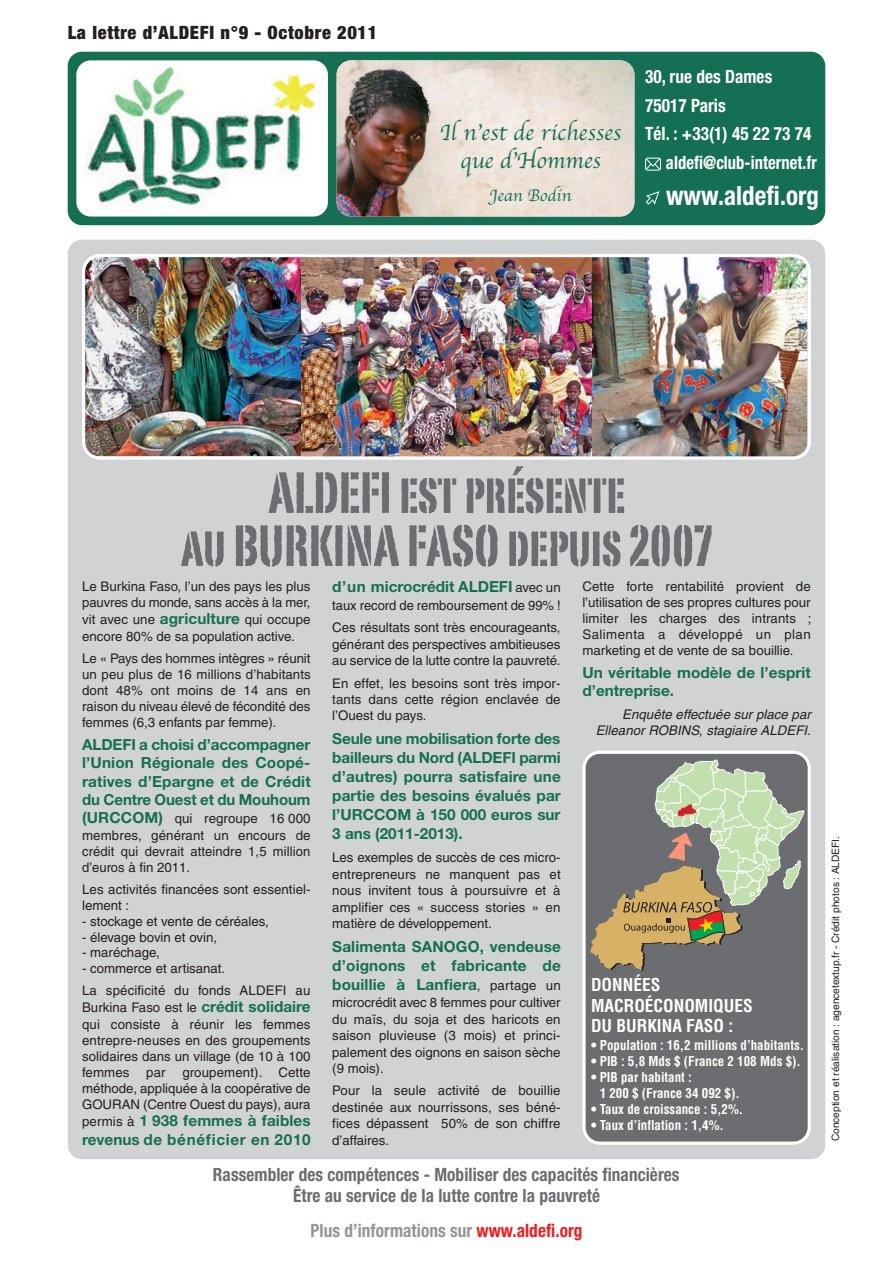
<style>
.page{position:relative;width:893px;height:1263px;background:#fff}
.page>*{position:absolute;margin:0;border:0;box-sizing:border-box;transform-origin:0 0}
.t1{font:57.15px/53.1px "Portago ITCTT";color:#6c6d70;text-align:center}
.t2{font:700 condensed 26.55px "Helvetica Neue LT";letter-spacing:.005em;color:#fff;scale:.94 1}
.t3{font:23.4px/28.2px "Apple Chancery";color:#156f55;text-align:center}
.t4{font:700 condensed 18.3px/21.5px "Helvetica Neue LT";letter-spacing:.005em;color:#6c6d70;text-align:center;scale:.94 1}
.t5{font:700 condensed 18.3px "Helvetica Neue LT";letter-spacing:.005em;color:#fff;scale:.94 1}
.t6{font:700 condensed 18.3px "Helvetica Neue LT";letter-spacing:.005em;color:#939598;scale:.94 1}
.t7{font:900 condensed 18.3px "Helvetica Neue LT Std";letter-spacing:.04em;color:#231f20}
.t8{font:700 condensed 18.3px "Helvetica Neue LT";letter-spacing:.005em;color:#fff;scale:.9 1}
.t9{font:700 condensed 17.4px/20.9px "Helvetica LT";color:#fff}
.t10{font:17.4px "Apple Chancery";color:#156f55}
.t11{font:700 15.3px/18.9px "Helvetica Neue LT";letter-spacing:.005em;color:#156f55;text-align:justify}
.t12{font:13.2px/16.5px "Helvetica LT";color:#231f20;text-align:justify}
.t13{font:700 condensed 13.2px/15.9px "Helvetica LT";color:#fff}
.t14{font:italic 13.2px/15.9px "Helvetica LT";letter-spacing:.005em;color:#231f20;text-align:right}
.t15{font:10.2px "Helvetica LT";color:#231f20}
.s1{font-family:"Helvetica Neue LT";font-weight:700;font-size:15.3px;color:#156f55}
.s2{font-family:"Helvetica LT";font-weight:400;font-size:13.2px;color:#231f20}
.s3{color:#ee1d23}
</style>
<div class="page">
<div style="left:68px;top:240px;width:757px;height:919px;background:#d1d2d4;border-radius:14px"></div>
<div style="left:68px;top:52px;width:757px;height:173px;background:#156f55;border-radius:14px"></div>
<div style="left:76px;top:60px;width:252px;height:157px;background:#fff;border-radius:14px"></div>
<img style="left:87px;top:65px;width:230px;height:144px">
<img style="left:337px;top:60px;width:297px;height:157px">
<svg style="left:646px;top:191px;width:13px;height:14px"></svg>
<svg style="left:645px;top:157px;width:16px;height:14px"></svg>
<svg style="left:582px;top:751px;width:229px;height:394px;background:#797a7d"></svg>
<svg style="left:590px;top:759px;width:215px;height:212px;background:#94947f"></svg>
<img style="left:82px;top:254px;width:729px;height:205px">
<h3 class="t7" style="left:68px;top:22px;width:311px">La lettre d’ALDEFI n°9 - Octobre 2011</h3>
<h3 class="t3" style="left:440px;top:118px;width:183px">Il n-est de richesses que d-Hommes</h3>
<h3 class="t10" style="left:490px;top:184px;width:83px">Jean Bodin</h3>
<h3 class="t5" style="left:645px;top:70px;width:137px">30, rue des Dames</h3>
<h3 class="t5" style="left:645px;top:99px;width:87px">75017 Paris</h3>
<h3 class="t5" style="left:645px;top:127px;width:179px">Tél. : +33(1) 45 22 73 74</h3>
<h3 class="t8" style="left:666px;top:156px;width:169px">aldefi@club-internet.fr</h3>
<h2 class="t2" style="left:666px;top:186px;width:164px">www.aldefi.org</h2>
<h1 class="t1" style="left:181px;top:467px;width:533px">ALDEFI est présente<br>au BURKINA FASO depuis 2007</h1>
<p class="t12" style="left:82px;top:580px;width:230px;line-height:15.9px">Le Burkina Faso, l’un des pays les plus pauvres du monde, sans accès à la mer,</p>
<p class="t12" style="left:82px;top:612px;width:230px;line-height:17px">vit avec une <span class="s1">agriculture</span> qui occupe encore 80% de sa population active.</p>
<p class="t12" style="left:82px;top:652px;width:230px;line-height:15.9px">Le « Pays des hommes intègres » réunit un peu plus de 16 millions d’habitants dont 48% ont moins de 14 ans en raison du niveau élevé de fécondité des femmes (6,3 enfants par femme).</p>
<p class="t11" style="left:82px;top:737px;width:230px;line-height:18.3px">ALDEFI a choisi d’accompagner l’Union Régionale des Coopé&shy;ratives d’Epargne et de Crédit du Centre Ouest et du Mouhoum</p>
<p class="t12" style="left:82px;top:812px;width:230px"><span class="s1">(URCCOM)</span> qui regroupe 16 000 membres, générant un encours de crédit qui devrait atteindre 1,5 million d’euros à fin 2011.</p>
<p class="t12" style="left:82px;top:882px;width:230px;line-height:15.9px">Les activités financées sont essentiel&shy;lement :</p>
<p class="t12" style="left:82px;top:914px;width:188px">- stockage et vente de céréales,</p>
<p class="t12" style="left:82px;top:930px;width:136px">- élevage bovin et ovin,</p>
<p class="t12" style="left:82px;top:946px;width:79px">- maréchage,</p>
<p class="t12" style="left:82px;top:959px;width:230px;line-height:21.8px">- commerce et artisanat.<br>La spécificité du fonds ALDEFI au</p>
<p class="t12" style="left:82px;top:1001px;width:230px">Burkina Faso est le <span class="s1">crédit solidaire </span>qui consiste à réunir les femmes entrepre-neuses en des groupements solidaires dans un village (de 10 à 100 femmes</p>
<p class="t12" style="left:82px;top:1066px;width:230px;line-height:15.9px;text-indent:100px">groupement). Cette méthode, appliquée à la coopérative de GOURAN (Centre Ouest du pays), aura</p>
<p class="t11" style="left:82px;top:1113px;width:230px;line-height:18.5px"><span class="s2">permis à</span> 1 938 femmes à faibles revenus de bénéficier en 2010</p>
<p class="t12" style="left:146px;top:1065px;width:21px">par</p>
<p class="t11" style="left:332px;top:579px;width:230px">d’un microcrédit ALDEFI <span class="s2">avec un</span></p>
<p class="t12" style="left:332px;top:596px;width:230px;line-height:22.2px">taux record de remboursement de 99% !<br>Ces résultats sont très encourageants,</p>
<p class="t12" style="left:332px;top:637px;width:230px">générant des perspectives ambitieuses au service de la lutte contre la pauvreté.</p>
<p class="t12" style="left:332px;top:676px;width:230px">En effet, les besoins sont très impor&shy;tants dans cette région enclavée de l’Ouest du pays.</p>
<p class="t11" style="left:332px;top:731px;width:230px">Seule une mobilisation forte des bailleurs du Nord (ALDEFI parmi d’autres) pourra satisfaire une partie des besoins évalués par l’URCCOM à 150 000 euros sur 3 ans (2011-2013).</p>
<p class="t12" style="left:332px;top:851px;width:230px">Les exemples de succès de ces micro&shy;entrepreneurs ne manquent pas et nous invitent tous à poursuivre et à amplifier ces « success stories » en matière de développement.</p>
<p class="t11" style="left:332px;top:938px;width:230px">Salimenta SANOGO, vendeuse d’oignons et fabricante de bouillie à Lanfiera<span class="s2">, partage un</span></p>
<p class="t12" style="left:332px;top:996px;width:230px">microcrédit avec 8 femmes pour cultiver du maïs, du soja et des haricots en saison pluvieuse (3 mois) et princi&shy;palement des oignons en saison sèche (9 mois).</p>
<p class="t12" style="left:332px;top:1084px;width:230px">Pour la seule activité de bouillie destinée aux nourrissons, ses béné&shy;fices dépassent 50% de son chiffre d’affaires.</p>
<p class="t12" style="left:582px;top:580px;width:230px;line-height:15.9px">Cette forte rentabilité provient de l’utilisation de ses propres cultures pour limiter les charges des intrants ; Salimenta a développé un plan marketing et de vente de sa bouillie.</p>
<p class="t11" style="left:582px;top:665px;width:230px;line-height:18.3px">Un véritable modèle de l’esprit d’entreprise.</p>
<p class="t14" style="left:596px;top:708px;width:217px">Enquête effectuée sur place par<br>Elleanor ROBINS, stagiaire ALDEFI.</p>
<h3 class="t9" style="left:591px;top:975px;width:163px">DONNÉES<br>MACROÉCONOMIQUES<br>DU BURKINA FASO :</h3>
<p class="t13" style="left:591px;top:1038px;width:215px">• Population : 16,2 millions d’habitants.</p>
<p class="t13" style="left:591px;top:1054px;width:211px">• PIB : 5,8 Mds $ (France 2 108 Mds $).</p>
<p class="t13" style="left:600px;top:1070px;width:142px;text-indent:-9px">• PIB par habitant :<br>1 200 $ (France 34 092 $).</p>
<p class="t13" style="left:591px;top:1102px;width:154px">• Taux de croissance : 5,2%.</p>
<p class="t13" style="left:591px;top:1118px;width:134px">• Taux d’inflation : 1,4%.</p>
<h3 class="t4" style="left:213px;top:1165px;width:498px">Rassembler des compétences - Mobiliser des capacités financières<br>Être au service de la lutte contre la pauvreté</h3>
<h3 class="t6" style="left:310px;top:1224px;width:291px">Plus d’informations sur <span class="s3">www.aldefi.org</span></h3>
<p class="t15" style="left:832px;top:1141px;width:307px;rotate:-90deg">Conception et réalisation : agencetextup.fr - Crédit photos : ALDEFI.</p>
</div>
